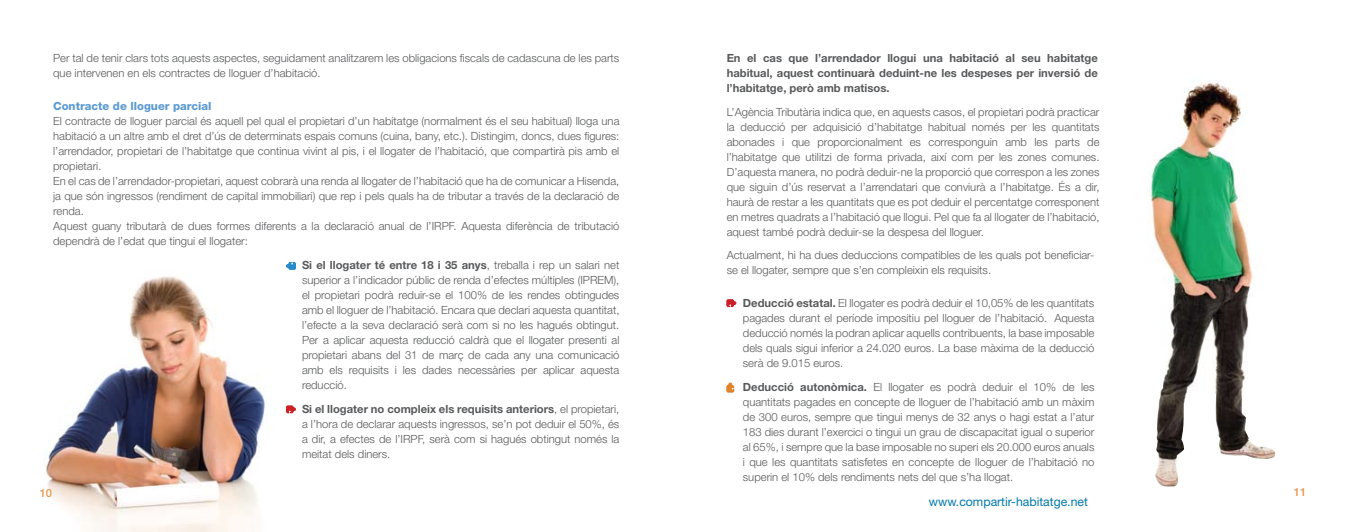
<style>
.page{position:relative;width:1347px;height:532px;background:#fff}
.page>*{position:absolute;margin:0;border:0;box-sizing:border-box;transform-origin:0 0}
.t1{font:12.25px "Helvetica Neue";color:#0078ad}
.t2{font:300 11.25px/15px "Helvetica Neue";color:#58595b;text-align:justify}
.t3{font:700 11.25px/15px "Helvetica Neue";color:#58595b;text-align:justify}
.t4{font:800 11.25px "Helvetica Neue";color:#5d9bd3}
.t5{font:500 11.25px "Helvetica Neue";color:#e8964b}
.s1{font-weight:700}
</style>
<div class="page">
<img style="left:45px;top:276px;width:248px;height:255px">
<svg style="left:286px;top:262px;width:10px;height:8px"></svg>
<svg style="left:286px;top:405px;width:10px;height:8px"></svg>
<img style="left:1149px;top:81px;width:126px;height:405px">
<svg style="left:726px;top:299px;width:10px;height:8px"></svg>
<svg style="left:726px;top:382px;width:8px;height:10px"></svg>
<p class="t2" style="left:53px;top:50px;width:567px">Per tal de tenir clars tots aquests aspectes, seguidament analitzarem les obligacions fiscals de cadascuna de les parts que intervenen en els contractes de lloguer d’habitació.</p>
<p class="t4" style="left:53px;top:99px;width:160px">Contracte de lloguer parcial</p>
<p class="t2" style="left:53px;top:113px;width:568px;text-align:left">El contracte de lloguer parcial és aquell pel qual el propietari d’un habitatge (normalment és el seu habitual) lloga una habitació a un altre amb el dret d’ús de determinats espais comuns (cuina, bany, etc.). Distingim, doncs, dues figures: l’arrendador, propietari de l’habitatge que continua vivint al pis, i el llogater de l’habitació, que compartirà pis amb el propietari.<br>En el cas de l’arrendador-propietari, aquest cobrarà una renda al llogater de l’habitació que ha de comunicar a Hisenda, ja que són ingressos (rendiment de capital immobiliari) que rep i pels quals ha de tributar a través de la declaració de renda.<br>Aquest guany tributarà de dues formes diferents a la declaració anual de l’IRPF. Aquesta diferència de tributació dependrà de l’edat que tingui el llogater:</p>
<p class="t2" style="left:302px;top:257px;width:319px"><span class="s1">Si el llogater té entre 18 i 35 anys</span>, treballa i rep un salari net superior a l’indicador públic de renda d’efectes múltiples (IPREM), el propietari podrà reduir-se el 100% de les rendes obtingudes amb el lloguer de l’habitació. Encara que declari aquesta quantitat, l’efecte a la seva declaració serà com si no les hagués obtingut.<br>Per a aplicar aquesta reducció caldrà que el llogater presenti al propietari abans del 31 de març de cada any una comunicació amb els requisits i les dades necessàries per aplicar aquesta reducció.</p>
<p class="t2" style="left:302px;top:401px;width:319px"><span class="s1">Si el llogater no compleix els requisits anteriors</span>, el propietari, a l’hora de declarar aquests ingressos, se’n pot deduir el 50%, és a dir, a efectes de l’IRPF, serà com si hagués obtingut només la meitat dels diners.</p>
<p class="t5" style="left:40px;top:486px;width:14px">10</p>
<p class="t3" style="left:726px;top:50px;width:373px">En el cas que l’arrendador llogui una habitació al seu habitatge habitual, aquest continuarà deduint-ne les despeses per inversió de l’habitatge, però amb matisos.</p>
<p class="t2" style="left:726px;top:104px;width:374px">L’Agència Tributària indica que, en aquests casos, el propietari podrà practicar la deducció per adquisició d’habitatge habitual només per les quantitats abonades i que proporcionalment es corresponguin amb les parts de l’habitatge que utilitzi de forma privada, així com per les zones comunes.<br>D’aquesta manera, no podrà deduir-ne la proporció que correspon a les zones que siguin d’ús reservat a l’arrendatari que conviurà a l’habitatge. És a dir, haurà de restar a les quantitats que es pot deduir el percentatge corresponent en metres quadrats a l’habitació que llogui. Pel que fa al llogater de l’habitació, aquest també podrà deduir-se la despesa del lloguer.</p>
<p class="t2" style="left:726px;top:247px;width:369px">Actualment, hi ha dues deduccions compatibles de les quals pot beneficiar&shy;se el llogater, sempre que s’en compleixin els requisits.</p>
<p class="t2" style="left:743px;top:295px;width:353px"><span class="s1">Deducció estatal.</span> El llogater es podrà deduir el 10,05% de les quantitats pagades durant el període impositiu pel lloguer de l’habitació. Aquesta deducció només la podran aplicar aquells contribuents, la base imposable dels quals sigui inferior a 24.020 euros. La base màxima de la deducció serà de 9.015 euros.</p>
<p class="t2" style="left:743px;top:379px;width:353px"><span class="s1">Deducció autonòmica.</span> El llogater es podrà deduir el 10% de les quantitats pagades en concepte de lloguer de l’habitació amb un màxim de 300 euros, sempre que tingui menys de 32 anys o hagi estat a l’atur 183 dies durant l’exercici o tingui un grau de discapacitat igual o superior al 65%, i sempre que la base imposable no superi els 20.000 euros anuals i que les quantitats satisfetes en concepte de lloguer de l’habitació no superin el 10% dels rendiments nets del que s’ha llogat.</p>
<p class="t1" style="left:928px;top:494px;width:161px">www.compartir-habitatge.net</p>
<p class="t5" style="left:1293px;top:485px;width:14px">11</p>
</div>
